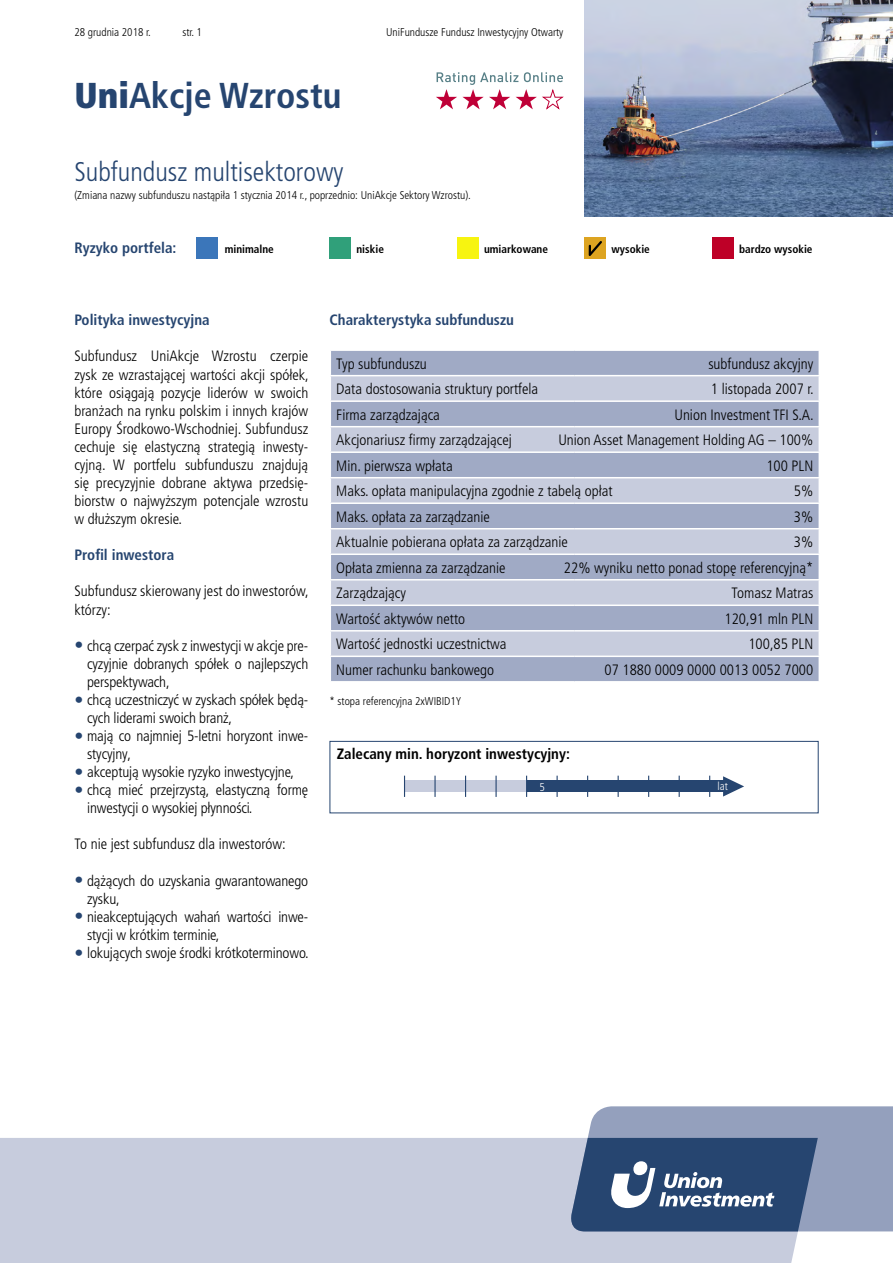
<style>
.page{position:relative;width:893px;height:1263px;background:#fff}
.page>*{position:absolute;margin:0;border:0;box-sizing:border-box;transform-origin:0 0}
.t1{font:700 condensed 36px "Frutiger LT Pro";color:#264570}
.t2{font:300 condensed 27px "Frutiger LT Pro";color:#264570}
.t3{font:300 condensed 15px/18px "Frutiger LT Pro";color:#000}
.t4{font:700 condensed 15px "Frutiger LT Pro";color:#264570}
.t5{font:700 condensed 15px "Frutiger LT Pro";color:#000}
.t6{font:300 condensed 11.25px "Frutiger LT Pro";color:#000}
.t7{font:700 condensed 11.25px "Frutiger LT Pro";color:#000}
.t8{font:300 condensed 11.25px "Frutiger LT Pro";color:#fff}
.s1{font-weight:900}
.s2{font-size:18px;color:#264570}
</style>
<div class="page">
<div style="left:196px;top:238px;width:21px;height:21px;background:#3b76ba"></div>
<div style="left:330px;top:238px;width:21px;height:21px;background:#30a07a"></div>
<div style="left:457px;top:238px;width:21px;height:21px;background:#f7f410"></div>
<div style="left:585px;top:238px;width:21px;height:21px;background:#dda421"></div>
<svg style="left:589px;top:241px;width:13px;height:15px"></svg>
<div style="left:712px;top:238px;width:21px;height:21px;background:#be0027"></div>
<img style="left:585px;top:0;width:308px;height:217px">
<div style="left:0;top:1138px;width:818px;height:125px;background:#c7ccdd"></div>
<svg style="left:568px;top:1106px;width:325px;height:125px;background:#6a7d9e"></svg>
<svg style="left:436px;top:72px;width:127px;height:38px"></svg>
<div style="left:331px;top:351px;width:488px;height:330px;background:#a0aac5"></div>
<svg style="left:331px;top:376px;width:488px;height:279px;background:#b6bdd2"></svg>
<hr style="left:330px;top:375px;width:245px;height:1px;background:#fff">
<hr style="left:575px;top:375px;width:245px;height:1px;background:#fff">
<hr style="left:330px;top:400px;width:245px;height:2px;background:#fff">
<hr style="left:575px;top:400px;width:245px;height:2px;background:#fff">
<hr style="left:330px;top:426px;width:245px;height:1px;background:#fff">
<hr style="left:575px;top:426px;width:245px;height:1px;background:#fff">
<hr style="left:330px;top:451px;width:245px;height:2px;background:#fff">
<hr style="left:575px;top:451px;width:245px;height:2px;background:#fff">
<hr style="left:330px;top:477px;width:245px;height:1px;background:#fff">
<hr style="left:575px;top:477px;width:245px;height:1px;background:#fff">
<hr style="left:330px;top:502px;width:245px;height:2px;background:#fff">
<hr style="left:575px;top:502px;width:245px;height:2px;background:#fff">
<hr style="left:330px;top:528px;width:245px;height:1px;background:#fff">
<hr style="left:575px;top:528px;width:245px;height:1px;background:#fff">
<hr style="left:330px;top:553px;width:245px;height:2px;background:#fff">
<hr style="left:575px;top:553px;width:245px;height:2px;background:#fff">
<hr style="left:330px;top:579px;width:245px;height:1px;background:#fff">
<hr style="left:575px;top:579px;width:245px;height:1px;background:#fff">
<hr style="left:330px;top:604px;width:245px;height:2px;background:#fff">
<hr style="left:575px;top:604px;width:245px;height:2px;background:#fff">
<hr style="left:330px;top:630px;width:245px;height:1px;background:#fff">
<hr style="left:575px;top:630px;width:245px;height:1px;background:#fff">
<hr style="left:330px;top:655px;width:245px;height:2px;background:#fff">
<hr style="left:575px;top:655px;width:245px;height:2px;background:#fff">
<div style="left:330px;top:741px;width:489px;height:72px;border:1px solid #264570"></div>
<div style="left:404px;top:781px;width:320px;height:11px;background:#264570"></div>
<div style="left:404px;top:781px;width:123px;height:11px;background:#c7ccdd"></div>
<svg style="left:723px;top:776px;width:21px;height:20px"></svg>
<svg style="left:404px;top:776px;width:1px;height:21px"></svg>
<hr style="left:434px;top:776px;width:2px;height:21px;background:#264570">
<svg style="left:465px;top:776px;width:1px;height:21px"></svg>
<hr style="left:495px;top:776px;width:2px;height:21px;background:#264570">
<svg style="left:526px;top:776px;width:1px;height:21px"></svg>
<p class="t6" style="left:74px;top:26px;width:78px">28 grudnia 2018 r.</p>
<p class="t6" style="left:182px;top:26px;width:21px">str. 1</p>
<p class="t6" style="left:386px;top:26px;width:179px">UniFundusze Fundusz Inwestycyjny Otwarty</p>
<h1 class="t1" style="left:74px;top:75px;width:269px"><span class="s1">Uni</span>Akcje Wzrostu</h1>
<h2 class="t2" style="left:74px;top:156px;width:271px">Subfundusz multisektorowy</h2>
<p class="t6" style="left:74px;top:188px;width:398px">(Zmiana nazwy subfunduszu nastąpiła 1 stycznia 2014 r., poprzednio: UniAkcje Sektory Wzrostu).</p>
<p class="t4" style="left:74px;top:239px;width:104px">Ryzyko portfela:</p>
<p class="t7" style="left:225px;top:242px;width:51px">minimalne</p>
<p class="t7" style="left:356px;top:242px;width:29px">niskie</p>
<p class="t7" style="left:484px;top:242px;width:66px">umiarkowane</p>
<p class="t7" style="left:612px;top:242px;width:40px">wysokie</p>
<p class="t7" style="left:739px;top:242px;width:75px">bardzo wysokie</p>
<p class="t4" style="left:74px;top:311px;width:137px">Polityka inwestycyjna</p>
<p class="t3" style="left:74px;top:347px;width:236px;text-align:justify">Subfundusz UniAkcje Wzrostu czerpie zysk ze wzrastającej wartości akcji spółek, które osiągają pozycje liderów w swoich branżach na rynku polskim i innych krajów Europy Środkowo-Wschodniej. Subfundusz cechuje się elastyczną strategią inwesty&shy;cyjną. W portfelu subfunduszu znajdują się precyzyjnie dobrane aktywa przedsię&shy;biorstw o najwyższym potencjale wzrostu w dłuższym okresie.</p>
<p class="t4" style="left:74px;top:546px;width:101px">Profil inwestora</p>
<p class="t3" style="left:74px;top:582px;width:236px">Subfundusz skierowany jest do inwestorów, którzy:</p>
<p class="t3" style="left:87px;top:636px;width:223px;text-align:justify;text-indent:-13px"><span class="s2">•</span> chcą czerpać zysk z inwestycji w akcje pre&shy;cyzyjnie dobranych spółek o najlepszych perspektywach,</p>
<p class="t3" style="left:87px;top:691px;width:223px;text-indent:-13px"><span class="s2">•</span> chcą uczestniczyć w zyskach spółek będą&shy;cych liderami swoich branż,</p>
<p class="t3" style="left:87px;top:727px;width:223px;text-indent:-13px"><span class="s2">•</span> mają co najmniej 5-letni horyzont inwe&shy;stycyjny,</p>
<p class="t3" style="left:74px;top:763px;width:221px"><span class="s2">•</span> akceptują wysokie ryzyko inwestycyjne,</p>
<p class="t3" style="left:87px;top:781px;width:223px;text-indent:-13px"><span class="s2">•</span> chcą mieć przejrzystą, elastyczną formę inwestycji o wysokiej płynności.</p>
<p class="t3" style="left:74px;top:835px;width:213px">To nie jest subfundusz dla inwestorów:</p>
<p class="t3" style="left:87px;top:871px;width:223px;text-indent:-13px"><span class="s2">•</span> dążących do uzyskania gwarantowanego zysku,</p>
<p class="t3" style="left:87px;top:908px;width:223px;text-indent:-13px"><span class="s2">•</span> nieakceptujących wahań wartości inwe&shy;stycji w krótkim terminie,</p>
<p class="t3" style="left:74px;top:944px;width:236px"><span class="s2">•</span> lokujących swoje środki krótkoterminowo.</p>
<p class="t4" style="left:330px;top:311px;width:186px">Charakterystyka subfunduszu</p>
<p class="t3" style="left:336px;top:354px;width:92px">Typ subfunduszu</p>
<p class="t3" style="left:708px;top:354px;width:106px">subfundusz akcyjny</p>
<p class="t3" style="left:336px;top:380px;width:203px">Data dostosowania struktury portfela</p>
<p class="t3" style="left:711px;top:380px;width:104px">1 listopada 2007 r.</p>
<p class="t3" style="left:336px;top:405px;width:105px">Firma zarządzająca</p>
<p class="t3" style="left:674px;top:405px;width:141px">Union Investment TFI S.A.</p>
<p class="t3" style="left:336px;top:431px;width:177px">Akcjonariusz firmy zarządzającej</p>
<p class="t3" style="left:558px;top:431px;width:256px">Union Asset Management Holding AG – 100%</p>
<p class="t3" style="left:336px;top:457px;width:118px">Min. pierwsza wpłata</p>
<p class="t3" style="left:766px;top:457px;width:48px">100 PLN</p>
<p class="t3" style="left:336px;top:482px;width:278px">Maks. opłata manipulacyjna zgodnie z tabelą opłat</p>
<p class="t3" style="left:794px;top:482px;width:21px">5%</p>
<p class="t3" style="left:336px;top:508px;width:155px">Maks. opłata za zarządzanie</p>
<p class="t3" style="left:794px;top:508px;width:21px">3%</p>
<p class="t3" style="left:336px;top:533px;width:233px">Aktualnie pobierana opłata za zarządzanie</p>
<p class="t3" style="left:794px;top:533px;width:21px">3%</p>
<p class="t3" style="left:336px;top:559px;width:171px">Opłata zmienna za zarządzanie</p>
<p class="t3" style="left:564px;top:559px;width:251px">22% wyniku netto ponad stopę referencyjną*</p>
<p class="t3" style="left:336px;top:584px;width:71px">Zarządzający</p>
<p class="t3" style="left:731px;top:584px;width:83px">Tomasz Matras</p>
<p class="t3" style="left:336px;top:610px;width:130px">Wartość aktywów netto</p>
<p class="t3" style="left:724px;top:610px;width:90px">120,91 mln PLN</p>
<p class="t3" style="left:336px;top:635px;width:172px">Wartość jednostki uczestnictwa</p>
<p class="t3" style="left:748px;top:635px;width:66px">100,85 PLN</p>
<p class="t3" style="left:336px;top:661px;width:159px">Numer rachunku bankowego</p>
<p class="t3" style="left:604px;top:661px;width:210px">07 1880 0009 0000 0013 0052 7000</p>
<p class="t6" style="left:330px;top:694px;width:134px">* stopa referencyjna 2xWIBID1Y</p>
<p class="t5" style="left:337px;top:745px;width:235px">Zalecany min. horyzont inwestycyjny:</p>
<p class="t8" style="left:539px;top:780px;width:7px">5</p>
<p class="t8" style="left:717px;top:780px;width:12px">lat</p>
</div>
